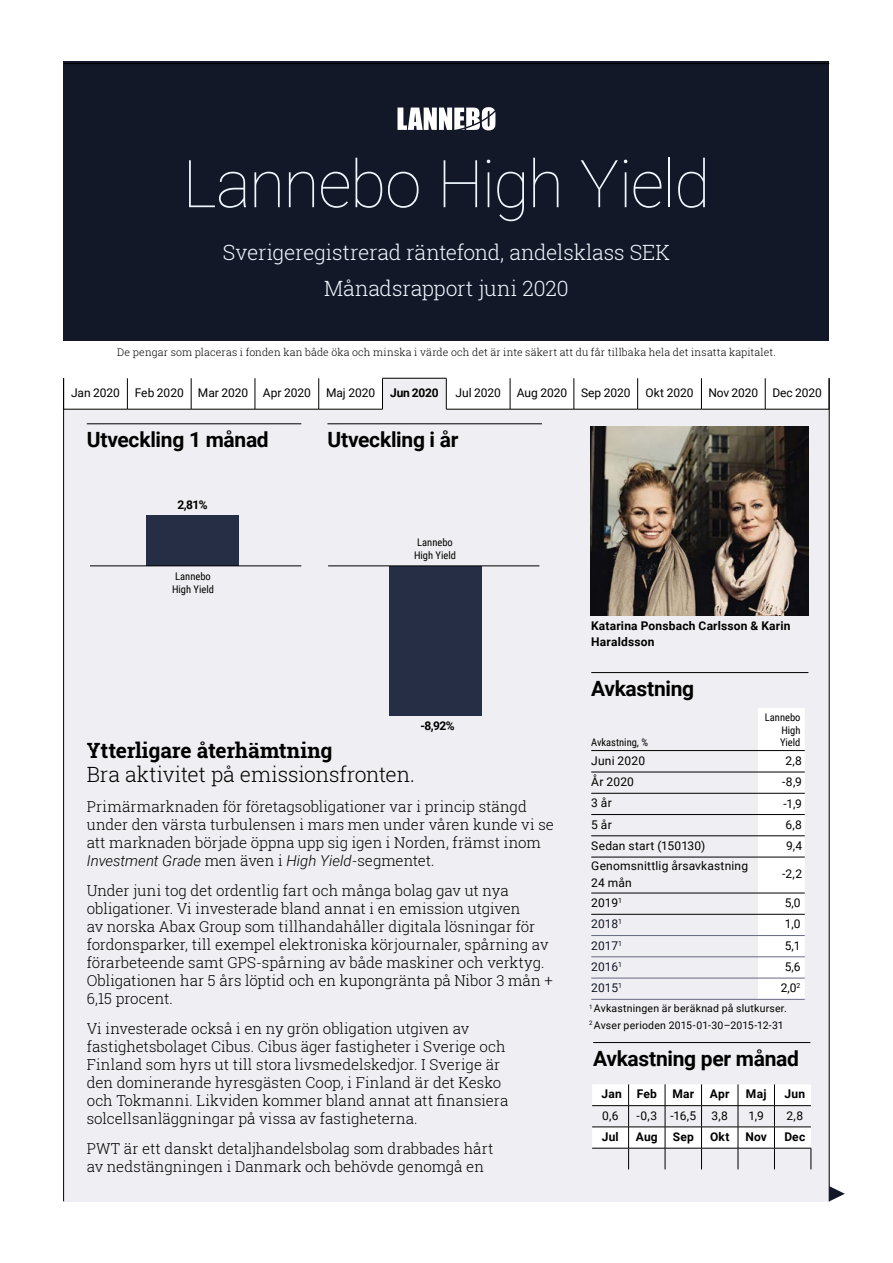
<style>
.page{position:relative;width:893px;height:1263px;background:#fff}
.page>*{position:absolute;margin:0;border:0;box-sizing:border-box;transform-origin:0 0}
.t1{font:100 66px "Roboto";letter-spacing:-.025em;color:#eef8fe}
.t2{font:300 21px/36px "Roboto Slab";letter-spacing:-.01em;color:#eef8fe;text-align:center}
.t3{font:700 21px "Roboto";letter-spacing:-.015em;color:#000}
.t4{font:300 21px "Roboto Slab";letter-spacing:-.01em;color:#000}
.t5{font:700 21px "Roboto Slab";letter-spacing:-.015em;color:#000}
.t6{font:300 15px/18px "Roboto Slab";color:#000}
.t7{font:italic 300 15px "Roboto";color:#000}
.t8{font:12px/21.1px "Roboto";letter-spacing:.005em;color:#000}
.t9{font:700 12px/16.5px "Roboto";letter-spacing:.02em;color:#000}
.t10{font:12px "Roboto";color:#131829}
.t11{font:300 10.5px "Roboto Slab";letter-spacing:.015em;color:#000}
.t12{font:10.5px/16.5px "Roboto";letter-spacing:.02em;color:#000}
.t13{font:10.5px/12.6px "Roboto Condensed";color:#000;text-align:center}
.s1{font-weight:700}
.s2{font-family:"Roboto Slab";font-style:normal}
</style>
<div class="page">
<div style="left:64px;top:409px;width:765px;height:792px;background:#efeef2"></div>
<svg style="left:830px;top:1186px;width:15px;height:15px"></svg>
<hr style="left:63px;top:378px;width:1px;height:823px;background:#000">
<hr style="left:829px;top:378px;width:1px;height:823px;background:#000">
<div style="left:146px;top:515px;width:93px;height:51px;background:#293249"></div>
<hr style="left:87px;top:423px;width:214px;height:1px;background:#000">
<hr style="left:327px;top:423px;width:215px;height:1px;background:#000">
<img style="left:591px;top:426px;width:217px;height:189px">
<div style="left:758px;top:708px;width:47px;height:290px;background:#fff"></div>
<hr style="left:591px;top:750px;width:167px;height:1px;background:#000">
<hr style="left:758px;top:750px;width:47px;height:1px;background:#000">
<hr style="left:591px;top:772px;width:167px;height:1px;background:#000">
<hr style="left:758px;top:772px;width:47px;height:1px;background:#000">
<hr style="left:591px;top:793px;width:167px;height:1px;background:#000">
<hr style="left:758px;top:793px;width:47px;height:1px;background:#000">
<hr style="left:591px;top:814px;width:167px;height:1px;background:#000">
<hr style="left:758px;top:814px;width:47px;height:1px;background:#000">
<hr style="left:591px;top:835px;width:167px;height:1px;background:#000">
<hr style="left:758px;top:835px;width:47px;height:1px;background:#000">
<hr style="left:591px;top:857px;width:167px;height:1px;background:#000">
<hr style="left:758px;top:857px;width:47px;height:1px;background:#000">
<hr style="left:591px;top:893px;width:167px;height:1px;background:#000">
<hr style="left:758px;top:893px;width:47px;height:1px;background:#000">
<hr style="left:591px;top:914px;width:167px;height:1px;background:#000">
<hr style="left:758px;top:914px;width:47px;height:1px;background:#000">
<hr style="left:591px;top:935px;width:167px;height:1px;background:#676983">
<hr style="left:591px;top:956px;width:167px;height:1px;background:#676983">
<hr style="left:591px;top:978px;width:167px;height:1px;background:#676983">
<hr style="left:591px;top:999px;width:167px;height:1px;background:#676983">
<hr style="left:758px;top:935px;width:47px;height:1px;background:#676983">
<hr style="left:758px;top:956px;width:47px;height:1px;background:#676983">
<hr style="left:758px;top:978px;width:47px;height:1px;background:#676983">
<hr style="left:758px;top:999px;width:47px;height:1px;background:#676983">
<hr style="left:90px;top:566px;width:211px;height:1px;background:#000">
<hr style="left:328px;top:566px;width:211px;height:1px;background:#000">
<svg style="left:592px;top:1084px;width:220px;height:85px"></svg>
<hr style="left:593px;top:1042px;width:217px;height:1px;background:#000">
<div style="left:389px;top:566px;width:92px;height:150px;background:#293249"></div>
<hr style="left:591px;top:672px;width:217px;height:1px;background:#000">
<div style="left:382px;top:378px;width:64px;height:31px;background:#efeef2"></div>
<hr style="left:382px;top:378px;width:64px;height:1px;background:#000">
<hr style="left:63px;top:409px;width:64px;height:1px;background:#000">
<hr style="left:127px;top:409px;width:64px;height:1px;background:#000">
<hr style="left:191px;top:409px;width:64px;height:1px;background:#000">
<hr style="left:255px;top:409px;width:64px;height:1px;background:#000">
<hr style="left:319px;top:409px;width:64px;height:1px;background:#000">
<hr style="left:446px;top:409px;width:64px;height:1px;background:#000">
<hr style="left:510px;top:409px;width:64px;height:1px;background:#000">
<hr style="left:574px;top:409px;width:64px;height:1px;background:#000">
<hr style="left:638px;top:409px;width:63px;height:1px;background:#000">
<hr style="left:701px;top:409px;width:64px;height:1px;background:#000">
<hr style="left:765px;top:409px;width:64px;height:1px;background:#000">
<hr style="left:127px;top:378px;width:1px;height:31px;background:#000">
<hr style="left:191px;top:378px;width:1px;height:31px;background:#000">
<hr style="left:255px;top:378px;width:1px;height:31px;background:#000">
<hr style="left:318px;top:378px;width:1px;height:31px;background:#000">
<hr style="left:382px;top:378px;width:1px;height:31px;background:#000">
<hr style="left:446px;top:378px;width:1px;height:31px;background:#000">
<hr style="left:510px;top:378px;width:1px;height:31px;background:#000">
<hr style="left:574px;top:378px;width:1px;height:31px;background:#000">
<hr style="left:637px;top:378px;width:1px;height:31px;background:#000">
<hr style="left:701px;top:378px;width:1px;height:31px;background:#000">
<hr style="left:765px;top:378px;width:1px;height:31px;background:#000">
<div style="left:64px;top:61px;width:765px;height:279px;background:#131829"></div>
<hr style="left:64px;top:63px;width:765px;height:1px;background:#000">
<svg style="left:397px;top:107px;width:98px;height:23px"></svg>
<h1 class="t1" style="left:183px;top:137px;width:529px">Lannebo High Yield</h1>
<h2 class="t2" style="left:223px;top:234px;width:449px">Sverigeregistrerad räntefond, andelsklass SEK<br>Månadsrapport juni 2020</h2>
<p class="t11" style="left:117px;top:345px;width:660px">De pengar som placeras i fonden kan både öka och minska i värde och det är inte säkert att du får tillbaka hela det insatta kapitalet.</p>
<p class="t8" style="left:71px;top:382px;width:241px">Jan 2020 Feb 2020 Mar 2020 Apr 2020</p>
<p class="t8" style="left:326px;top:382px;width:114px">Maj 2020 <span class="s1">Jun 2020</span></p>
<p class="t8" style="left:456px;top:382px;width:47px">Jul 2020</p>
<p class="t8" style="left:517px;top:382px;width:115px">Aug 2020 Sep 2020</p>
<p class="t8" style="left:645px;top:382px;width:178px">Okt 2020 Nov 2020 Dec 2020</p>
<h2 class="t3" style="left:87px;top:425px;width:183px">Utveckling 1 månad</h2>
<h2 class="t3" style="left:327px;top:425px;width:133px">Utveckling i år</h2>
<p class="t9" style="left:178px;top:496px;width:31px">2,81%</p>
<p class="t13" style="left:172px;top:570px;width:43px">Lannebo<br>High Yield</p>
<p class="t13" style="left:414px;top:536px;width:43px">Lannebo<br>High Yield</p>
<p class="t9" style="left:420px;top:717px;width:36px">-8,92%</p>
<h2 class="t5" style="left:87px;top:736px;width:247px">Ytterligare återhämtning</h2>
<h2 class="t4" style="left:87px;top:760px;width:330px">Bra aktivitet på emissionsfronten.</h2>
<p class="t6" style="left:87px;top:797px;width:469px">Primärmarknaden för företagsobligationer var i princip stängd under den värsta turbulensen i mars men under våren kunde vi se att marknaden började öppna upp sig igen i Norden, främst inom</p>
<p class="t7" style="left:87px;top:850px;width:349px">Investment Grade <span class="s2">men även i</span> High Yield<span class="s2">-segmentet.</span></p>
<p class="t6" style="left:87px;top:881px;width:468px">Under juni tog det ordentlig fart och många bolag gav ut nya obligationer. Vi investerade bland annat i en emission utgiven<br>av norska Abax Group som tillhandahåller digitala lösningar för fordonsparker, till exempel elektroniska körjournaler, spårning av förarbeteende samt GPS-spårning av både maskiner och verktyg.<br>Obligationen har 5 års löptid och en kupongränta på Nibor 3 mån + 6,15 procent.</p>
<p class="t6" style="left:87px;top:1019px;width:423px">Vi investerade också i en ny grön obligation utgiven av fastighetsbolaget Cibus. Cibus äger fastigheter i Sverige och Finland som hyrs ut till stora livsmedelskedjor. I Sverige är den dominerande hyresgästen Coop, i Finland är det Kesko och Tokmanni. Likviden kommer bland annat att finansiera solcellsanläggningar på vissa av fastigheterna.</p>
<p class="t6" style="left:87px;top:1139px;width:408px">PWT är ett danskt detaljhandelsbolag som drabbades hårt av nedstängningen i Danmark och behövde genomgå en</p>
<p class="t9" style="left:591px;top:617px;width:201px">Katarina Ponsbach Carlsson &amp; Karin<br>Haraldsson</p>
<h2 class="t3" style="left:591px;top:674px;width:104px">Avkastning</h2>
<p class="t13" style="left:591px;top:736px;width:58px">Avkastning, %</p>
<p class="t8" style="left:591px;top:749px;width:158px">Juni 2020<br>År 2020<br>3 år<br>5 år<br>Sedan start (150130)<br>Genomsnittlig årsavkastning</p>
<p class="t8" style="left:591px;top:872px;width:42px;line-height:20.4px">24 mån<br>2019<sup>1</sup></p>
<p class="t13" style="left:780px;top:711px;width:22px;text-align:justify;text-indent:-15px">Lannebo High Yield</p>
<p class="t8" style="left:782px;top:750px;width:22px;text-align:center">2,8 -8,9 -1,9<br>6,8<br>9,4</p>
<p class="t8" style="left:782px;top:863px;width:22px">-2,2</p>
<p class="t8" style="left:785px;top:892px;width:17px">5,0</p>
<p class="t10" style="left:591px;top:916px;width:32px">2018<sup>1</sup></p>
<p class="t8" style="left:785px;top:913px;width:17px">1,0</p>
<p class="t10" style="left:591px;top:937px;width:32px">2017<sup>1</sup></p>
<p class="t8" style="left:785px;top:934px;width:17px">5,1</p>
<p class="t10" style="left:591px;top:958px;width:32px">2016<sup>1</sup></p>
<p class="t8" style="left:785px;top:955px;width:17px">5,6</p>
<p class="t10" style="left:591px;top:979px;width:32px">2015<sup>1</sup></p>
<p class="t8" style="left:781px;top:977px;width:21px">2,0<sup>2</sup></p>
<p class="t12" style="left:589px;top:1000px;width:199px"><sup>1</sup> Avkastningen är beräknad på slutkurser.<br><sup>2</sup> Avser perioden 2015-01-30–2015-12-31</p>
<h2 class="t3" style="left:593px;top:1043px;width:207px">Avkastning per månad</h2>
<p class="t9" style="left:602px;top:1085px;width:57px">Jan Feb</p>
<p class="t9" style="left:672px;top:1085px;width:23px">Mar</p>
<p class="t9" style="left:710px;top:1085px;width:21px">Apr</p>
<p class="t9" style="left:746px;top:1085px;width:22px">Maj</p>
<p class="t9" style="left:784px;top:1085px;width:22px">Jun</p>
<p class="t8" style="left:602px;top:1104px;width:18px">0,6</p>
<p class="t8" style="left:636px;top:1104px;width:61px">-0,3 -16,5</p>
<p class="t8" style="left:711px;top:1104px;width:18px">3,8</p>
<p class="t8" style="left:748px;top:1104px;width:17px">1,9</p>
<p class="t8" style="left:786px;top:1104px;width:18px">2,8</p>
<p class="t9" style="left:602px;top:1128px;width:19px">Jul</p>
<p class="t9" style="left:636px;top:1128px;width:59px">Aug Sep</p>
<p class="t9" style="left:710px;top:1128px;width:21px">Okt</p>
<p class="t9" style="left:745px;top:1128px;width:23px">Nov</p>
<p class="t9" style="left:784px;top:1128px;width:22px">Dec</p>
</div>
